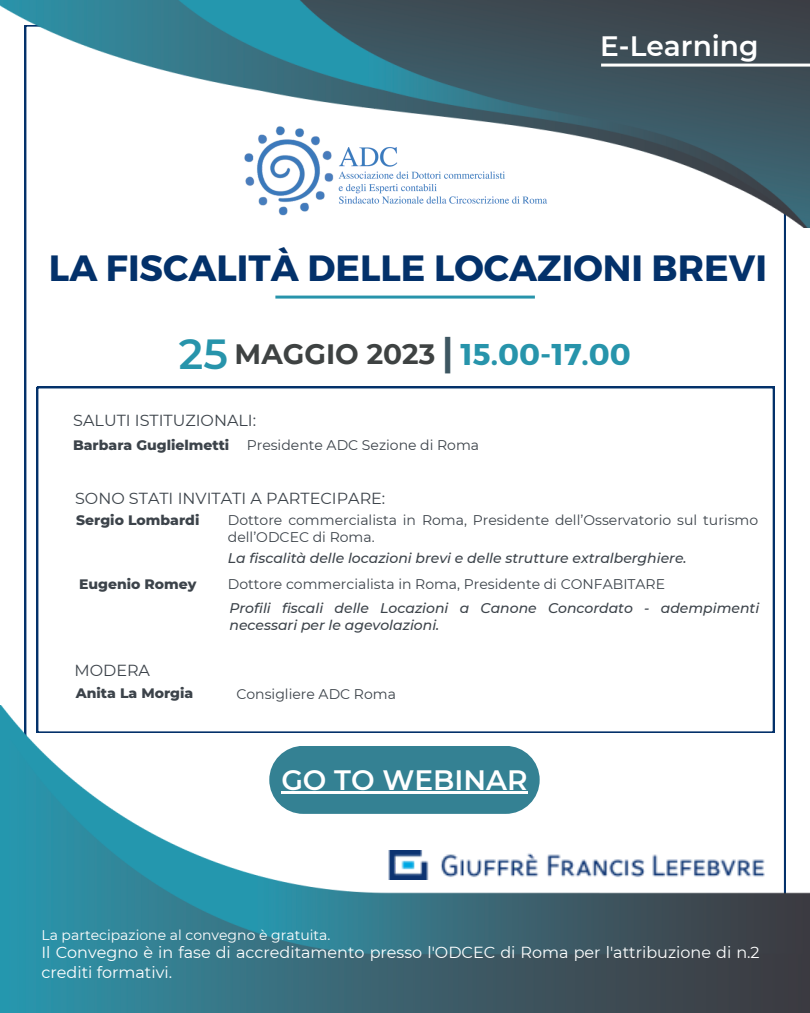
<style>
.page{position:relative;width:810px;height:1013px;background:#fff}
.page>*{position:absolute;margin:0;border:0;box-sizing:border-box;transform-origin:0 0}
.t1{font:600 42px "Montserrat";color:#2794ab}
.t2{font:700 40px "Montserrat";color:#3d5661}
.t3{font:700 36.5px "Montserrat";color:#03316a}
.t4{font:700 30px "Montserrat";color:#2794ab}
.t5{font:600 28px "Montserrat";color:#fff}
.t6{font:700 28px "Montserrat";color:#3e4242}
.t7{font:16px/19.5px "Montserrat";color:#fff}
.t8{font:16px "Montserrat";color:#3c434a}
.t9{font:14px/16.5px "Montserrat";color:#3c434a}
.t10{font:italic 500 14px/16.5px "Montserrat";color:#3c434a}
.t11{font:800 14px "Montserrat";color:#3c434a}
.t12{font:14px "Montserrat";color:#fff}
</style>
<div class="page">
<svg style="left:25px;top:227px;width:760px;height:479px"></svg>
<img style="left:0;top:0;width:810px;height:227px">
<img style="left:0;top:706px;width:810px;height:306px">
<img style="left:186px;top:3px;width:371px;height:371px">
<hr style="left:275px;top:295px;width:260px;height:3px;background:#2794ab">
<hr style="left:601px;top:64px;width:209px;height:3px;background:#fffffd">
<svg style="left:37px;top:387px;width:737px;height:346px"></svg>
<img style="left:388px;top:850px;width:376px;height:29px">
<div style="left:269px;top:745px;width:270px;height:68px;background:#348193;border-radius:34px"></div>
<hr style="left:281px;top:791px;width:247px;height:2px;background:#fff">
<p class="t5" style="left:600px;top:29px;width:160px">E-Learning</p>
<p class="t3" style="left:49px;top:244px;width:719px">LA FISCALITÀ DELLE LOCAZIONI BREVI</p>
<p class="t1" style="left:179px;top:329px;width:50px">25</p>
<p class="t6" style="left:235px;top:337px;width:202px">MAGGIO 2023</p>
<p class="t2" style="left:442px;top:328px;width:13px">|</p>
<p class="t4" style="left:461px;top:335px;width:172px">15.00-17.00</p>
<p class="t8" style="left:73px;top:410px;width:184px">SALUTI ISTITUZIONALI:</p>
<p class="t9" style="left:247px;top:436px;width:234px">Presidente ADC Sezione di Roma</p>
<p class="t11" style="left:73px;top:437px;width:158px">Barbara Guglielmetti</p>
<p class="t8" style="left:75px;top:488px;width:312px">SONO STATI INVITATI A PARTECIPARE:</p>
<p class="t11" style="left:76px;top:511px;width:125px">Sergio Lombardi</p>
<p class="t9" style="left:228px;top:512px;width:532px">Dottore commercialista in Roma, Presidente dell’Osservatorio sul turismo dell’ODCEC di Roma.</p>
<p class="t10" style="left:228px;top:550px;width:460px">La fiscalità delle locazioni brevi e delle strutture extralberghiere.</p>
<p class="t11" style="left:79px;top:575px;width:119px">Eugenio Romey</p>
<p class="t9" style="left:228px;top:575px;width:439px">Dottore commercialista in Roma, Presidente di CONFABITARE</p>
<p class="t10" style="left:229px;top:600px;width:531px">Profili fiscali delle Locazioni a Canone Concordato - adempimenti necessari per le agevolazioni.</p>
<p class="t8" style="left:74px;top:660px;width:77px">MODERA</p>
<p class="t11" style="left:76px;top:684px;width:119px">Anita La Morgia</p>
<p class="t9" style="left:236px;top:686px;width:161px">Consigliere ADC Roma</p>
<p class="t5" style="left:281px;top:763px;width:248px">GO TO WEBINAR</p>
<p class="t12" style="left:41px;top:926px;width:291px">La partecipazione al convegno è gratuita.</p>
<p class="t7" style="left:41px;top:942px;width:720px">Il Convegno è in fase di accreditamento presso l'ODCEC di Roma per l'attribuzione di n.2 crediti formativi.</p>
</div>
